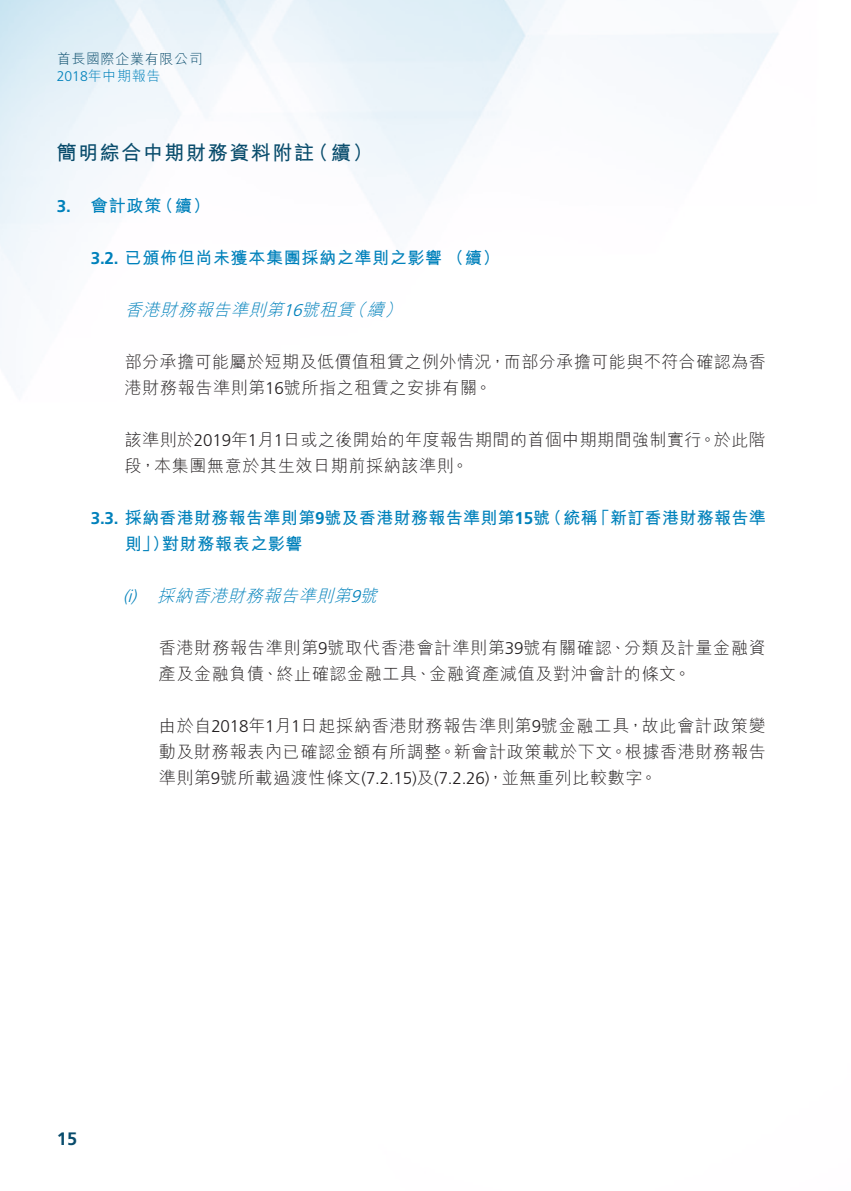
<style>
.page{position:relative;width:851px;height:1191px;background:#fff}
.page>*{position:absolute;margin:0;border:0;box-sizing:border-box;transform-origin:0 0}
.Heading_1{font:700 20px "M Hei HK";letter-spacing:.08em;color:#094c6c}
.t1{font:700 18px "Frutiger LT Std";color:#094c6c}
.Notes{font:300 17px/26px "M Hei HK";letter-spacing:.04em;color:#231f20}
.Notes_HD2{font:700 17px/26px "M Hei HK";letter-spacing:.02em;color:#0081bb}
.Notes_HD3{font:italic 300 17px "M Hei HK";color:#0081bb}
.Notes_HD2-2{font:700 17px "M Hei HK";letter-spacing:.04em;color:#0081bb}
.Notes_HD1{font:700 17px "M Hei HK";color:#0081bb}
.Notes_HD3-2{font:italic 300 17px "Frutiger LT Std";color:#0081bb}
.Notes_HD1-2{font:700 17px "Frutiger LT Std";color:#0081bb}
.t2{font:300 14px/16px "M Hei HK";letter-spacing:.05em;color:#094c6c}
.s1{font-family:"Frutiger LT Std";color:#0081bb}
.s2{color:#0081bb}
.s3{font-family:"Frutiger LT Std"}
</style>
<div class="page">
<p class="t2" style="left:57px;top:51px;width:148px">首長國際企業有限公司<br><span class="s1">2018</span><span class="s2">年中期報告</span></p>
<p class="Heading_1" style="left:57px;top:138px;width:259px">簡明綜合中期財務資料附註</p>
<p class="Notes_HD1" style="left:156px;top:193px;width:55px">（續(</p>
<p class="Notes_HD1" style="left:91px;top:193px;width:72px">會計政策</p>
<p class="Notes_HD1-2" style="left:57px;top:196px;width:16px">3.</p>
<p class="Heading_1" style="left:308px;top:138px;width:66px">（續(</p>
<p class="Notes_HD2-2" style="left:91px;top:245px;width:410px"><span class="s3">3.2.</span> 已頒佈但尚未獲本集團採納之準則之影響（續(</p>
<p class="Notes_HD3" style="left:384px;top:301px;width:23px">(</p>
<p class="Notes_HD3" style="left:367px;top:301px;width:23px">續</p>
<p class="Notes_HD3" style="left:348px;top:301px;width:23px">（</p>
<p class="Notes_HD3" style="left:125px;top:301px;width:164px">香港財務報告準則第</p>
<p class="Notes" style="left:125px;top:348px;width:642px">部分承擔可能屬於短期及低價值租賃之例外情況，而部分承擔可能與不符合確認為香港財務報告準則第<span class="s3">16</span>號所指之租賃之安排有關。</p>
<p class="Notes" style="left:125px;top:426px;width:642px">該準則於<span class="s3">2019</span>年月<span class="s3">1 1</span>日或之後開始的年度報告期間的首個中期期間強制實行。於此階段，本集團無意於其生效日期前採納該準則。</p>
<p class="Notes_HD2" style="left:593px;top:503px;width:174px">「新訂香港財務報告準</p>
<p class="Notes_HD3" style="left:301px;top:301px;width:58px">號租賃</p>
<p class="Notes_HD3-2" style="left:283px;top:300px;width:25px">16</p>
<p class="Notes_HD2" style="left:162px;top:503px;width:389px;text-indent:-71px"><span class="s3">3.3.</span> 採納香港財務報告準則第<span class="s3">9</span>號及香港財務報告準則第<span class="s3">15</span>號對財務報表之影響</p>
<p class="Notes_HD2" style="left:544px;top:503px;width:54px">（統稱</p>
<p class="Notes_HD2" style="left:125px;top:529px;width:46px">則」）</p>
<p class="Notes_HD3-2" style="left:123px;top:586px;width:20px">)i(</p>
<p class="Notes_HD3" style="left:157px;top:587px;width:199px">採納香港財務報告準則第</p>
<p class="Notes_HD3" style="left:350px;top:587px;width:32px">號<span class="s3">9</span></p>
<p class="Notes" style="left:159px;top:634px;width:608px">香港財務報告準則第<span class="s3">9</span>號取代香港會計準則第<span class="s3">39</span>號有關確認、分類及計量金融資產及金融負債、終止確認金融工具、金融資產減值及對沖會計的條文。</p>
<p class="Notes" style="left:159px;top:712px;width:608px;text-align:justify">由於自<span class="s3">2018</span>年月<span class="s3">1 1</span>日起採納香港財務報告準則第<span class="s3">9</span>號金融工具，故此會計政策變動及財務報表內已確認金額有所調整。新會計政策載於下文。根據香港財務報告準則第<span class="s3">9</span>號所載過渡性條文<span class="s3">(7.2.15</span> 及<span class="s3">) (7.2.26</span>，<span class="s3">)</span> 並無重列比較數字。</p>
<p class="t1" style="left:57px;top:1127px;width:22px">15</p>
</div>
